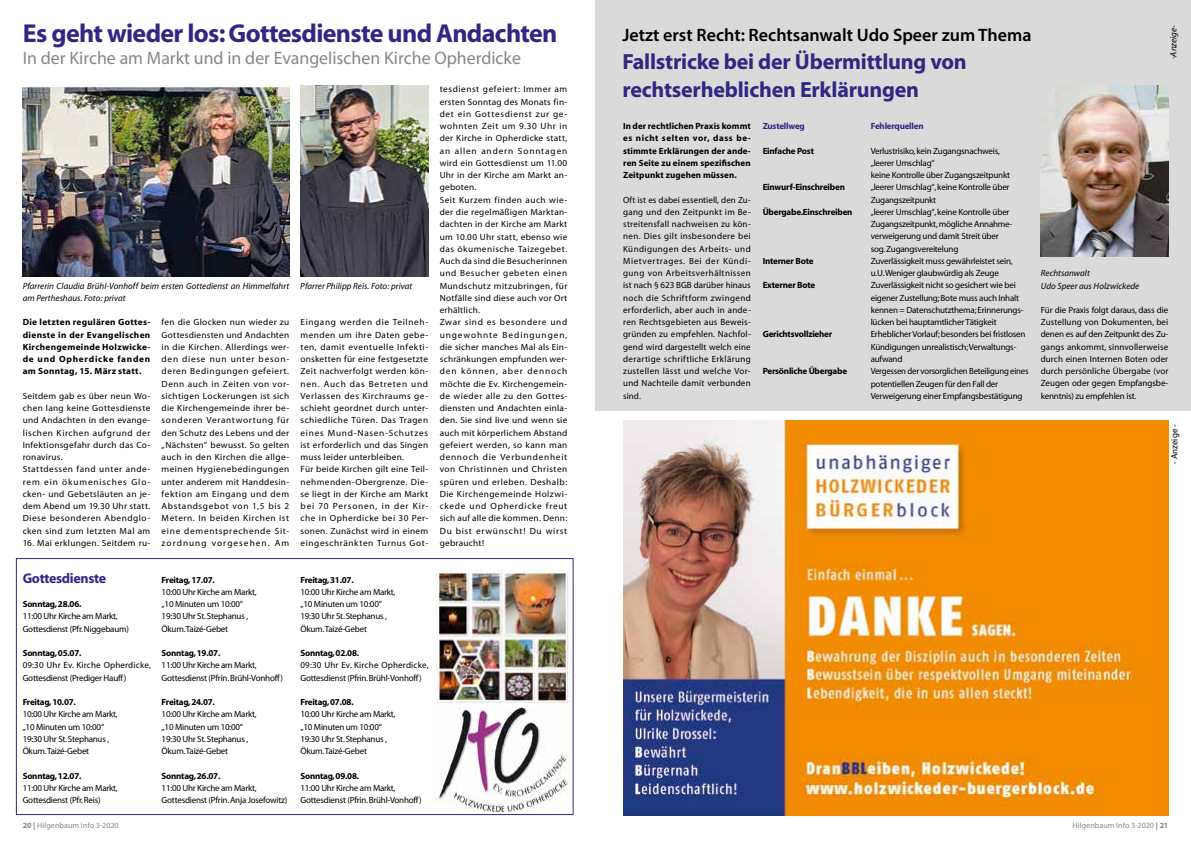
<style>
.page{position:relative;width:1191px;height:842px;background:#fff}
.page>*{position:absolute;margin:0;border:0;box-sizing:border-box;transform-origin:0 0}
.t1{font:700 26px "Myriad";letter-spacing:-.025em;color:#312783}
.t2{font:700 22px/28px "Myriad";letter-spacing:-.01em;color:#312783}
.t3{font:18px "Myriad";color:#878787}
.t4{font:600 18px "Myriad Pro";color:#000}
.t5{font:700 14px "Myriad";letter-spacing:-.025em;color:#312783}
.t6{font:9px/12.3px "Myriad";letter-spacing:.02em;color:#000;text-align:justify}
.t7{font:9px/12.3px "Myriad";letter-spacing:.04em;color:#000}
.t8{font:9px/12.2px "Myriad";letter-spacing:-.025em;color:#000}
.t9{font:9px/12.2px "Myriad";letter-spacing:-.02em;color:#000}
.t10{font:700 9px/12.3px "Myriad";letter-spacing:-.02em;color:#000;text-align:justify}
.t11{font:9px/12.3px "Myriad";letter-spacing:.045em;color:#000}
.t12{font:italic 9px/12.2px "Myriad";color:#000}
.t13{font:700 9px "Myriad";letter-spacing:-.02em;color:#312783}
.t14{font:9px "Myriad";color:#000}
.t15{font:8px "Myriad";letter-spacing:.005em;color:#878787}
.s1{font-weight:700}
</style>
<div class="page">
<img style="left:435px;top:570px;width:134px;height:133px">
<img style="left:300px;top:85px;width:128px;height:191px">
<img style="left:23px;top:85px;width:266px;height:191px">
<img style="left:434px;top:708px;width:135px;height:105px">
<div style="left:16px;top:558px;width:557px;height:257px;border:1px solid #312783"></div>
<div style="left:595px;top:0;width:596px;height:411px;background:#dadada"></div>
<img style="left:1040px;top:85px;width:128px;height:171px">
<img style="left:624px;top:421px;width:544px;height:394px">
<h1 class="t1" style="left:23px;top:20px;width:536px">Es geht wieder los: Gottesdienste und Andachten</h1>
<h3 class="t3" style="left:23px;top:49px;width:500px">In der Kirche am Markt und in der Evangelischen Kirche Opherdicke</h3>
<p class="t12" style="left:23px;top:280px;width:268px">Pfarrerin Claudia Brühl-Vonhoff beim ersten Gottedienst an Himmelfahrt am Pertheshaus. Foto: privat</p>
<p class="t12" style="left:300px;top:280px;width:113px">Pfarrer Philipp Reis. Foto: privat</p>
<p class="t11" style="left:300px;top:316px;width:129px">Eingang werden die Teilneh&shy;menden um ihre Daten gebe&shy;ten, damit eventuelle Infekti&shy;onsketten für eine festgesetzte<br>Zeit nachverfolgt werden kön&shy;nen. Auch das Betreten und<br>Verlassen des Kirchraums ge&shy;schieht geordnet durch unter&shy;schiedliche Türen. Das Tragen eines Mund-Nasen-Schutzes ist erforderlich und das Singen muss leider unterbleiben.<br>Für beide Kirchen gilt eine Teil&shy;nehmenden-Obergrenze. Die&shy;se liegt in der Kirche am Markt bei 70 Personen, in der Kir&shy;che in Opherdicke bei 30 Per&shy;sonen. Zunächst wird in einem eingeschränkten Turnus Got-</p>
<p class="t6" style="left:162px;top:316px;width:129px">fen die Glocken nun wieder zu Gottesdiensten und Andachten in die Kirchen. Allerdings wer&shy;den diese nun unter beson&shy;deren Bedingungen gefeiert.<br>Denn auch in Zeiten von vor&shy;sichtigen Lockerungen ist sich die Kirchengemeinde ihrer be&shy;sonderen Verantwortung für den Schutz des Lebens und der „Nächsten“ bewusst. So gelten auch in den Kirchen die allge&shy;meinen Hygienebedingungen unter anderem mit Handdesin&shy;fektion am Eingang und dem Abstandsgebot von 1,5 bis 2<br>Metern. In beiden Kirchen ist eine dementsprechende Sit&shy;zordnung vorgesehen. Am</p>
<p class="t10" style="left:23px;top:316px;width:129px">Die letzten regulären Gottes&shy;dienste in der Evangelischen Kirchengemeinde Holzwicke&shy;de und Opherdicke fanden am Sonntag, 15. März statt.</p>
<p class="t6" style="left:23px;top:390px;width:129px;text-align:left">Seitdem gab es über neun Wo&shy;chen lang keine Gottesdienste und Andachten in den evange&shy;lischen Kirchen aufgrund der<br>Infektionsgefahr durch das Co&shy;ronavirus.<br>Stattdessen fand unter ande&shy;rem ein ökumenisches Glo&shy;cken- und Gebetsläuten an je&shy;dem Abend um 19.30 Uhr statt.<br>Diese besonderen Abendglo&shy;cken sind zum letzten Mal am</p>
<p class="t6" style="left:23px;top:537px;width:129px">16. Mai erklungen. Seitdem ru-</p>
<h3 class="t5" style="left:23px;top:571px;width:85px">Gottesdienste</h3>
<p class="t10" style="left:23px;top:598px;width:60px">Sonntag, 28.06.</p>
<p class="t8" style="left:23px;top:611px;width:108px">11:00 Uhr Kirche am Markt,<br>Gottesdienst (Pfr. Niggebaum)</p>
<p class="t10" style="left:23px;top:647px;width:60px">Sonntag, 05.07.</p>
<p class="t8" style="left:23px;top:660px;width:130px">09:30 Uhr Ev. Kirche Opherdicke,<br>Gottesdienst (Prediger Hauff)</p>
<p class="t10" style="left:23px;top:696px;width:55px">Freitag, 10.07.</p>
<p class="t8" style="left:23px;top:709px;width:97px">10:00 Uhr Kirche am Markt, „10 Minuten um 10:00“<br>19:30 Uhr St. Stephanus ,<br>Ökum.Taizé-Gebet</p>
<p class="t10" style="left:23px;top:770px;width:60px">Sonntag, 12.07.</p>
<p class="t8" style="left:23px;top:782px;width:97px">11:00 Uhr Kirche am Markt,<br>Gottesdienst (Pfr. Reis)</p>
<p class="t10" style="left:300px;top:574px;width:55px">Freitag, 31.07.</p>
<p class="t8" style="left:300px;top:586px;width:97px">10:00 Uhr Kirche am Markt, „10 Minuten um 10:00“<br>19:30 Uhr St. Stephanus ,<br>Ökum.Taizé-Gebet</p>
<p class="t10" style="left:300px;top:647px;width:60px">Sonntag, 02.08.</p>
<p class="t8" style="left:300px;top:660px;width:130px">09:30 Uhr Ev. Kirche Opherdicke,<br>Gottesdienst (Pfrin. Brühl-Vonhoff)</p>
<p class="t10" style="left:300px;top:696px;width:55px">Freitag, 07.08.</p>
<p class="t8" style="left:300px;top:709px;width:97px">10:00 Uhr Kirche am Markt, „10 Minuten um 10:00“<br>19:30 Uhr St. Stephanus ,<br>Ökum.Taizé-Gebet</p>
<p class="t10" style="left:300px;top:770px;width:60px">Sonntag, 09.08.</p>
<p class="t8" style="left:300px;top:782px;width:123px">11:00 Uhr Kirche am Markt,<br>Gottesdienst (Pfrin. Brühl-Vonhoff)</p>
<p class="t10" style="left:162px;top:574px;width:55px">Freitag, 17.07.</p>
<p class="t8" style="left:162px;top:586px;width:97px">10:00 Uhr Kirche am Markt, „10 Minuten um 10:00“<br>19:30 Uhr St. Stephanus ,<br>Ökum.Taizé-Gebet</p>
<p class="t10" style="left:162px;top:647px;width:60px">Sonntag, 19.07.</p>
<p class="t8" style="left:162px;top:660px;width:123px">11:00 Uhr Kirche am Markt,<br>Gottesdienst (Pfrin. Brühl-Vonhoff)</p>
<p class="t10" style="left:162px;top:696px;width:55px">Freitag, 24.07.</p>
<p class="t8" style="left:162px;top:709px;width:97px">10:00 Uhr Kirche am Markt, „10 Minuten um 10:00“<br>19:30 Uhr St. Stephanus ,<br>Ökum.Taizé-Gebet</p>
<p class="t10" style="left:162px;top:770px;width:60px">Sonntag, 26.07.</p>
<p class="t8" style="left:162px;top:782px;width:127px">11:00 Uhr Kirche am Markt,<br>Gottesdienst (Pfrin. Anja Josefowitz)</p>
<p class="t7" style="left:440px;top:84px;width:129px">tesdienst gefeiert: Immer am ersten Sonntag des Monats fin&shy;det ein Gottesdienst zur ge&shy;wohnten Zeit um 9.30 Uhr in der Kirche in Opherdicke statt, an allen andern Sonntagen wird ein Gottesdienst um 11.00<br>Uhr in der Kirche am Markt an&shy;geboten.<br>Seit Kurzem finden auch wie&shy;der die regelmäßigen Marktan&shy;dachten in der Kirche am Markt um 10.00 Uhr statt, ebenso wie das ökumenische Taizegebet.<br>Auch da sind die Besucherinnen und Besucher gebeten einen<br>Mundschutz mitzubringen, für<br>Notfälle sind diese auch vor Ort erhältlich.<br>Zwar sind es besondere und ungewohnte Bedingungen, die sicher manches Mal als Ein&shy;schränkungen empfunden wer&shy;den können, aber dennoch möchte die Ev. Kirchengemein&shy;de wieder alle zu den Gottes&shy;diensten und Andachten einla&shy;den. Sie sind live und wenn sie auch mit körperlichem Abstand gefeiert werden, so kann man dennoch die Verbundenheit von Christinnen und Christen spüren und erleben. Deshalb:<br>Die Kirchengemeinde Holzwi&shy;ckede und Opherdicke freut sich auf alle die kommen. Denn:<br>Du bist erwünscht! Du wirst gebraucht!</p>
<h3 class="t4" style="left:622px;top:23px;width:411px">Jetzt erst Recht: Rechtsanwalt Udo Speer zum Thema</h3>
<h2 class="t2" style="left:622px;top:48px;width:346px">Fallstricke bei der Übermittlung von rechtserheblichen Erklärungen</h2>
<p class="t10" style="left:623px;top:120px;width:129px">In der rechtlichen Praxis kommt es nicht selten vor, dass be&shy;stimmte Erklärungen der ande&shy;ren Seite zu einem spezifischen Zeitpunkt zugehen müssen.</p>
<p class="t6" style="left:623px;top:194px;width:129px">Oft ist es dabei essentiell, den Zu&shy;gang und den Zeitpunkt im Be&shy;streitensfall nachweisen zu kön&shy;nen. Dies gilt insbesondere bei Kündigungen des Arbeits- und Mietvertrages. Bei der Kündi&shy;gung von Arbeitsverhältnissen ist nach § 623 BGB darüber hinaus noch die Schriftform zwingend erforderlich, aber auch in ande&shy;ren Rechtsgebieten aus Beweis&shy;gründen zu empfehlen. Nachfol&shy;gend wird dargestellt welch eine derartige schriftliche Erklärung zustellen lässt und welche Vor&shy;und Nachteile damit verbunden sind.</p>
<p class="t13" style="left:762px;top:121px;width:44px">Zustellweg</p>
<p class="t13" style="left:870px;top:121px;width:54px">Fehlerquellen</p>
<p class="t10" style="left:762px;top:145px;width:53px">Einfache Post</p>
<p class="t9" style="left:870px;top:145px;width:141px">Verlustrisiko, kein Zugangsnachweis, „leerer Umschlag“<br>keine Kontrolle über Zugangszeitpunkt</p>
<p class="t10" style="left:762px;top:181px;width:84px">Einwurf-Einschreiben</p>
<p class="t9" style="left:870px;top:182px;width:140px">„leerer Umschlag“, keine Kontrolle über<br>Zugangszeitpunkt</p>
<p class="t10" style="left:762px;top:206px;width:91px">Übergabe.Einschreiben</p>
<p class="t9" style="left:870px;top:206px;width:143px">„leerer Umschlag“, keine Kontrolle über Zugangszeitpunkt, mögliche Annahme&shy;verweigerung und damit Streit über sog. Zugangsvereitelung</p>
<p class="t10" style="left:762px;top:255px;width:52px">Interner Bote</p>
<p class="t9" style="left:870px;top:255px;width:143px">Zuverlässigkeit muss gewährleistet sein, u.U.Weniger glaubwürdig als Zeuge</p>
<p class="t10" style="left:762px;top:279px;width:54px">Externer Bote</p>
<p class="t9" style="left:870px;top:280px;width:154px">Zuverlässigkeit nicht so gesichert wie bei eigener Zustellung; Bote muss auch Inhalt kennen = Datenschutzthema; Erinnerungs&shy;lücken bei hauptamtlicher Tätigkeit</p>
<p class="t10" style="left:762px;top:328px;width:71px">Gerichtsvollzieher</p>
<p class="t9" style="left:870px;top:329px;width:156px">Erheblicher Vorlauf; besonders bei fristlosen<br>Kündigungen unrealistisch; Verwaltungs&shy;aufwand</p>
<p class="t10" style="left:762px;top:365px;width:86px">Persönliche Übergabe</p>
<p class="t9" style="left:870px;top:366px;width:159px">Vergessen der vorsorglichen Beteiligung eines potentiellen Zeugen für den Fall der<br>Verweigerung einer Empfangsbestätigung</p>
<p class="t12" style="left:1167px;top:59px;width:36px;rotate:-90deg">-Anzeige-</p>
<p class="t12" style="left:1040px;top:268px;width:100px">Rechtsanwalt<br>Udo Speer aus Holzwickede</p>
<p class="t6" style="left:1040px;top:304px;width:129px">Für die Praxis folgt daraus, dass die Zustellung von Dokumenten, bei denen es auf den Zeitpunkt des Zu&shy;gangs ankommt, sinnvollerweise durch einen Internen Boten oder durch persönliche Übergabe (vor Zeugen oder gegen Empfangsbe&shy;kenntnis) zu empfehlen ist.</p>
<p class="t14" style="left:1170px;top:464px;width:41px;rotate:-90deg">- Anzeige -</p>
<p class="t15" style="left:23px;top:821px;width:97px"><span class="s1">20 |</span> Hilgenbaum Info 3-2020</p>
<p class="t15" style="left:1072px;top:821px;width:97px">Hilgenbaum Info 3-2020 <span class="s1">| 21</span></p>
</div>
